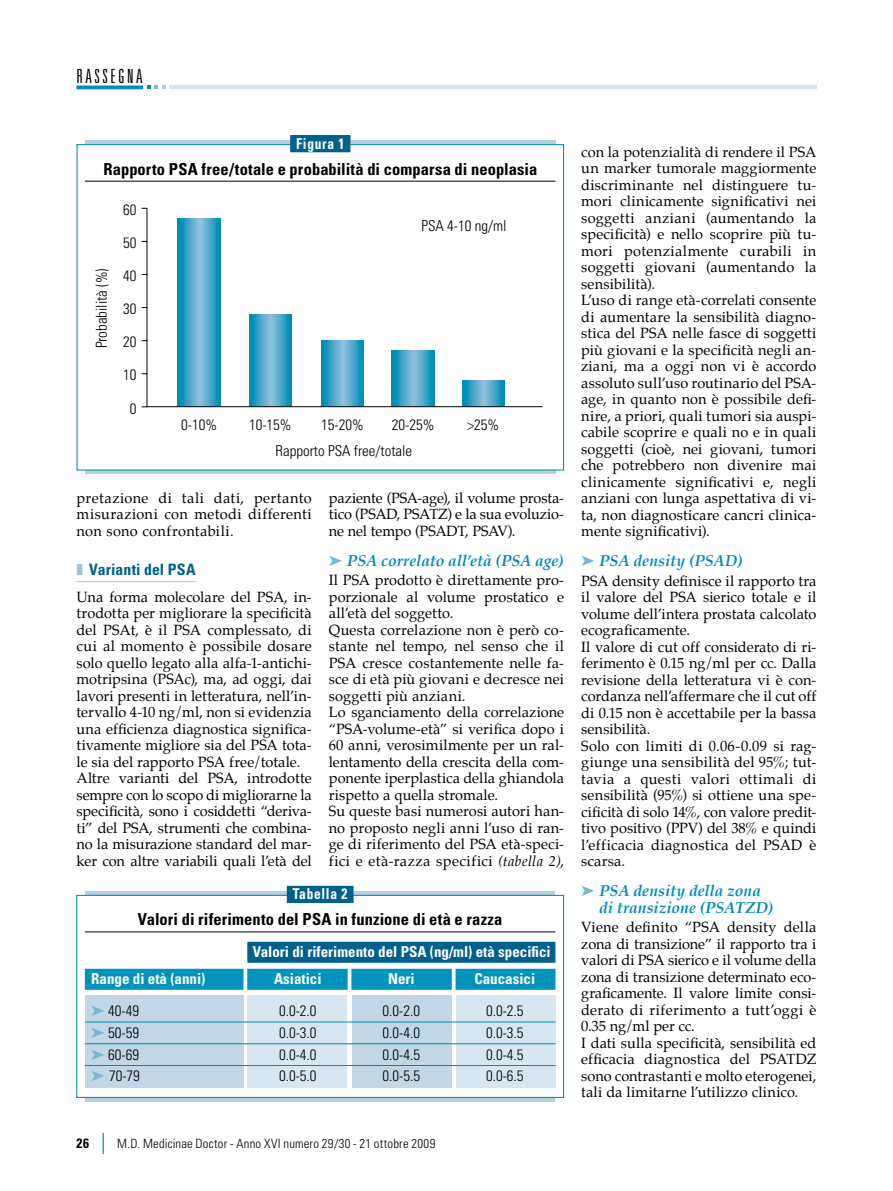
<style>
.page{position:relative;width:893px;height:1191px;background:#fff}
.page>*{position:absolute;margin:0;border:0;box-sizing:border-box;transform-origin:0 0}
.t1{font:300 ultra-condensed 19.5px "Univers";letter-spacing:.13em;color:#000}
.t2{font:700 condensed 16.5px "Univers";letter-spacing:.005em;color:#000}
.t3{font:italic 700 15.75px/16.5px "Palatino";letter-spacing:-.005em;color:#008ab5}
.t4{font:700 condensed 15.75px "Univers";letter-spacing:.005em;color:#00618a}
.t5{font:300 condensed 15px/25.5px "Univers";color:#000;text-align:center}
.t6{font:700 condensed 15px "Univers";color:#fff}
.t7{font:700 condensed 15px "Univers";letter-spacing:.05em;color:#fff;scale:.9 1}
.t8{font:700 condensed 15px "Univers";color:#fff;scale:.9 1}
.t9{font:14.55px/16.5px "Palatino";letter-spacing:.01em;color:#000}
.t10{font:700 condensed 13.5px "Univers";color:#000}
.t11{font:300 condensed 12.75px "Univers";letter-spacing:.015em;color:#000}
.s1{color:#a1c3d5}
.s2{color:#77b7d5}
.s3{font-style:italic}
</style>
<div class="page">
<hr style="left:77px;top:86px;width:66px;height:3px;background:#008ab5">
<svg style="left:147px;top:86px;width:18px;height:3px"></svg>
<hr style="left:169px;top:86px;width:647px;height:3px;background:#d3e7f2">
<svg style="left:103px;top:1132px;width:1px;height:22px"></svg>
<hr style="left:77px;top:581px;width:119px;height:1px;background:#a1c3d5">
<div style="left:85px;top:891px;width:470px;height:210px;background:linear-gradient(to right,#b4cfde,#b4cfde)"></div>
<div style="left:76px;top:895px;width:488px;height:203px;background:#fff;border:1px solid #008ab5"></div>
<div style="left:456px;top:995px;width:100px;height:93px;background:#d8e7ef"></div>
<div style="left:352px;top:995px;width:100px;height:93px;background:#c1d7e5"></div>
<div style="left:247px;top:995px;width:100px;height:93px;background:#d8e7ef"></div>
<div style="left:85px;top:995px;width:158px;height:93px;background:#c1d7e5"></div>
<div style="left:287px;top:885px;width:67px;height:18px;background:#00618a"></div>
<hr style="left:85px;top:931px;width:470px;height:1px;background:#000">
<div style="left:247px;top:941px;width:308px;height:21px;background:#00618a"></div>
<div style="left:85px;top:968px;width:470px;height:21px;background:#0094bd"></div>
<hr style="left:85px;top:1021px;width:470px;height:1px;background:#008ab5">
<hr style="left:85px;top:1043px;width:470px;height:1px;background:#008ab5">
<hr style="left:85px;top:1065px;width:470px;height:1px;background:#008ab5">
<svg style="left:243px;top:968px;width:4px;height:22px"></svg>
<hr style="left:348px;top:967px;width:3px;height:26px;background:#fff">
<svg style="left:452px;top:968px;width:4px;height:22px"></svg>
<svg style="left:85px;top:140px;width:471px;height:334px;background:#97c4d7"></svg>
<div style="left:77px;top:145px;width:487px;height:325px;background:#fff"></div>
<hr style="left:147px;top:208px;width:1px;height:199px;background:#000">
<svg style="left:462px;top:380px;width:43px;height:26px"></svg>
<svg style="left:392px;top:350px;width:42px;height:56px;background:#44a5c9"></svg>
<svg style="left:321px;top:341px;width:43px;height:65px;background:#43a5c8"></svg>
<svg style="left:249px;top:314px;width:43px;height:92px;background:#43a5c8"></svg>
<svg style="left:178px;top:218px;width:42px;height:188px;background:#44a5c9"></svg>
<hr style="left:147px;top:406px;width:395px;height:1px;background:#000">
<div style="left:290px;top:135px;width:60px;height:17px;background:#00618a"></div>
<hr style="left:85px;top:181px;width:471px;height:1px;background:#000">
<h1 class="t1" style="left:77px;top:66px;width:68px">RASSEGNA</h1>
<p class="t8" style="left:296px;top:134px;width:55px">Figura 1</p>
<p class="t2" style="left:103px;top:159px;width:435px">Rapporto PSA free/totale e probabilità di comparsa di neoplasia</p>
<p class="t5" style="left:89px;top:348px;width:81px;rotate:-90deg">Probabilità (%)</p>
<p class="t5" style="left:123px;top:197px;width:15px">60</p>
<p class="t5" style="left:123px;top:230px;width:15px">50</p>
<p class="t5" style="left:123px;top:263px;width:15px">40</p>
<p class="t5" style="left:123px;top:296px;width:15px">30</p>
<p class="t5" style="left:123px;top:329px;width:15px">20</p>
<p class="t5" style="left:123px;top:362px;width:15px">10</p>
<p class="t5" style="left:130px;top:395px;width:8px">0</p>
<p class="t5" style="left:421px;top:212px;width:86px">PSA 4-10 ng/ml</p>
<p class="t5" style="left:181px;top:412px;width:37px">0-10%</p>
<p class="t5" style="left:249px;top:412px;width:44px">10-15%</p>
<p class="t5" style="left:276px;top:412px;width:138px">15-20%<br>Rapporto PSA free/totale</p>
<p class="t5" style="left:392px;top:412px;width:44px">20-25%</p>
<p class="t5" style="left:467px;top:412px;width:33px">&gt;25%</p>
<p class="t9" style="left:77px;top:490px;width:237px;text-align:justify">pretazione di tali dati, pertanto misurazioni con metodi differenti non sono confrontabili.</p>
<p class="t4" style="left:77px;top:559px;width:121px"><span class="s1">❚</span> Varianti del PSA</p>
<p class="t9" style="left:77px;top:589px;width:237px">Una forma molecolare del PSA, in&shy;trodotta per migliorare la specificità del PSAt, è il PSA complessato, di cui al momento è possibile dosare solo quello legato alla alfa-1-antichi&shy;motripsina (PSAc), ma, ad oggi, dai lavori presenti in letteratura, nell’in&shy;tervallo 4-10 ng/ml, non si evidenzia una efficienza diagnostica significa&shy;tivamente migliore sia del PSA tota&shy;le sia del rapporto PSA free/totale.<br>Altre varianti del PSA, introdotte sempre con lo scopo di migliorarne la specificità, sono i cosiddetti “deriva&shy;ti” del PSA, strumenti che combina&shy;no la misurazione standard del mar&shy;ker con altre variabili quali l’età del</p>
<p class="t9" style="left:329px;top:490px;width:237px;text-align:justify">paziente (PSA-age), il volume prosta&shy;tico (PSAD, PSATZ) e la sua evoluzio&shy;ne nel tempo (PSADT, PSAV).</p>
<p class="t3" style="left:329px;top:553px;width:236px"><span class="s2">➤</span> PSA correlato all’età (PSA age)</p>
<p class="t9" style="left:329px;top:573px;width:237px">Il PSA prodotto è direttamente pro&shy;porzionale al volume prostatico e all’età del soggetto.<br>Questa correlazione non è però co&shy;stante nel tempo, nel senso che il PSA cresce costantemente nelle fa&shy;sce di età più giovani e decresce nei soggetti più anziani.<br>Lo sganciamento della correlazione “PSA-volume-età” si verifica dopo i 60 anni, verosimilmente per un ral&shy;lentamento della crescita della com&shy;ponente iperplastica della ghiandola rispetto a quella stromale.<br>Su queste basi numerosi autori han&shy;no proposto negli anni l’uso di ran&shy;ge di riferimento del PSA età-speci&shy;fici e età-razza specifici <span class="s3">(tabella 2)</span>,</p>
<p class="t7" style="left:293px;top:884px;width:62px">Tabella 2</p>
<p class="t2" style="left:138px;top:909px;width:366px">Valori di riferimento del PSA in funzione di età e razza</p>
<p class="t6" style="left:253px;top:942px;width:299px">Valori di riferimento del PSA (ng/ml) età specifici</p>
<p class="t6" style="left:91px;top:969px;width:116px">Range di età (anni)</p>
<p class="t6" style="left:274px;top:969px;width:49px">Asiatici</p>
<p class="t6" style="left:388px;top:969px;width:28px">Neri</p>
<p class="t6" style="left:474px;top:969px;width:62px">Caucasici</p>
<p class="t5" style="left:91px;top:998px;width:49px"><span class="s2">➤</span> 40-49</p>
<p class="t5" style="left:279px;top:998px;width:39px">0.0-2.0</p>
<p class="t5" style="left:383px;top:998px;width:39px">0.0-2.0</p>
<p class="t5" style="left:486px;top:998px;width:39px">0.0-2.5</p>
<p class="t5" style="left:91px;top:1019px;width:49px"><span class="s2">➤</span> 50-59</p>
<p class="t5" style="left:279px;top:1019px;width:39px">0.0-3.0</p>
<p class="t5" style="left:383px;top:1019px;width:39px">0.0-4.0</p>
<p class="t5" style="left:486px;top:1019px;width:39px">0.0-3.5</p>
<p class="t5" style="left:91px;top:1041px;width:49px"><span class="s2">➤</span> 60-69</p>
<p class="t5" style="left:279px;top:1041px;width:39px">0.0-4.0</p>
<p class="t5" style="left:383px;top:1041px;width:39px">0.0-4.5</p>
<p class="t5" style="left:486px;top:1041px;width:39px">0.0-4.5</p>
<p class="t5" style="left:91px;top:1063px;width:50px"><span class="s2">➤</span> 70-79</p>
<p class="t5" style="left:279px;top:1063px;width:39px">0.0-5.0</p>
<p class="t5" style="left:383px;top:1063px;width:39px">0.0-5.5</p>
<p class="t5" style="left:486px;top:1063px;width:39px">0.0-6.5</p>
<p class="t10" style="left:77px;top:1135px;width:14px">26</p>
<p class="t11" style="left:117px;top:1136px;width:319px">M.D. Medicinae Doctor - Anno XVI numero 29/30 - 21 ottobre 2009</p>
<p class="t9" style="left:581px;top:145px;width:237px">con la potenzialità di rendere il PSA un marker tumorale maggiormente discriminante nel distinguere tu&shy;mori clinicamente significativi nei soggetti anziani (aumentando la specificità) e nello scoprire più tu&shy;mori potenzialmente curabili in soggetti giovani (aumentando la sensibilità).<br>L’uso di range età-correlati consente di aumentare la sensibilità diagno&shy;stica del PSA nelle fasce di soggetti più giovani e la specificità negli an&shy;ziani, ma a oggi non vi è accordo assoluto sull’uso routinario del PSA&shy;age, in quanto non è possibile defi&shy;nire, a priori, quali tumori sia auspi&shy;cabile scoprire e quali no e in quali soggetti (cioè, nei giovani, tumori che potrebbero non divenire mai clinicamente significativi e, negli anziani con lunga aspettativa di vi&shy;ta, non diagnosticare cancri clinica&shy;mente significativi).</p>
<p class="t3" style="left:581px;top:554px;width:163px"><span class="s2">➤</span> PSA density (PSAD)</p>
<p class="t9" style="left:581px;top:574px;width:237px">PSA density definisce il rapporto tra il valore del PSA sierico totale e il volume dell’intera prostata calcolato ecograficamente.<br>Il valore di cut off considerato di ri&shy;ferimento è 0.15 ng/ml per cc. Dalla revisione della letteratura vi è con&shy;cordanza nell’affermare che il cut off di 0.15 non è accettabile per la bassa sensibilità.<br>Solo con limiti di 0.06-0.09 si rag&shy;giunge una sensibilità del 95%; tut&shy;tavia a questi valori ottimali di sensibilità (95%) si ottiene una spe&shy;cificità di solo 14%, con valore predit&shy;tivo positivo (PPV) del 38% e quindi l’efficacia diagnostica del PSAD è scarsa.</p>
<p class="t3" style="left:599px;top:884px;width:175px;text-indent:-18px"><span class="s2">➤</span> PSA density della zona di transizione (PSATZD)</p>
<p class="t9" style="left:581px;top:920px;width:237px">Viene definito “PSA density della zona di transizione” il rapporto tra i valori di PSA sierico e il volume della zona di transizione determinato eco&shy;graficamente. Il valore limite consi&shy;derato di riferimento a tutt’oggi è 0.35 ng/ml per cc.<br>I dati sulla specificità, sensibilità ed efficacia diagnostica del PSATDZ sono contrastanti e molto eterogenei, tali da limitarne l’utilizzo clinico.</p>
</div>
